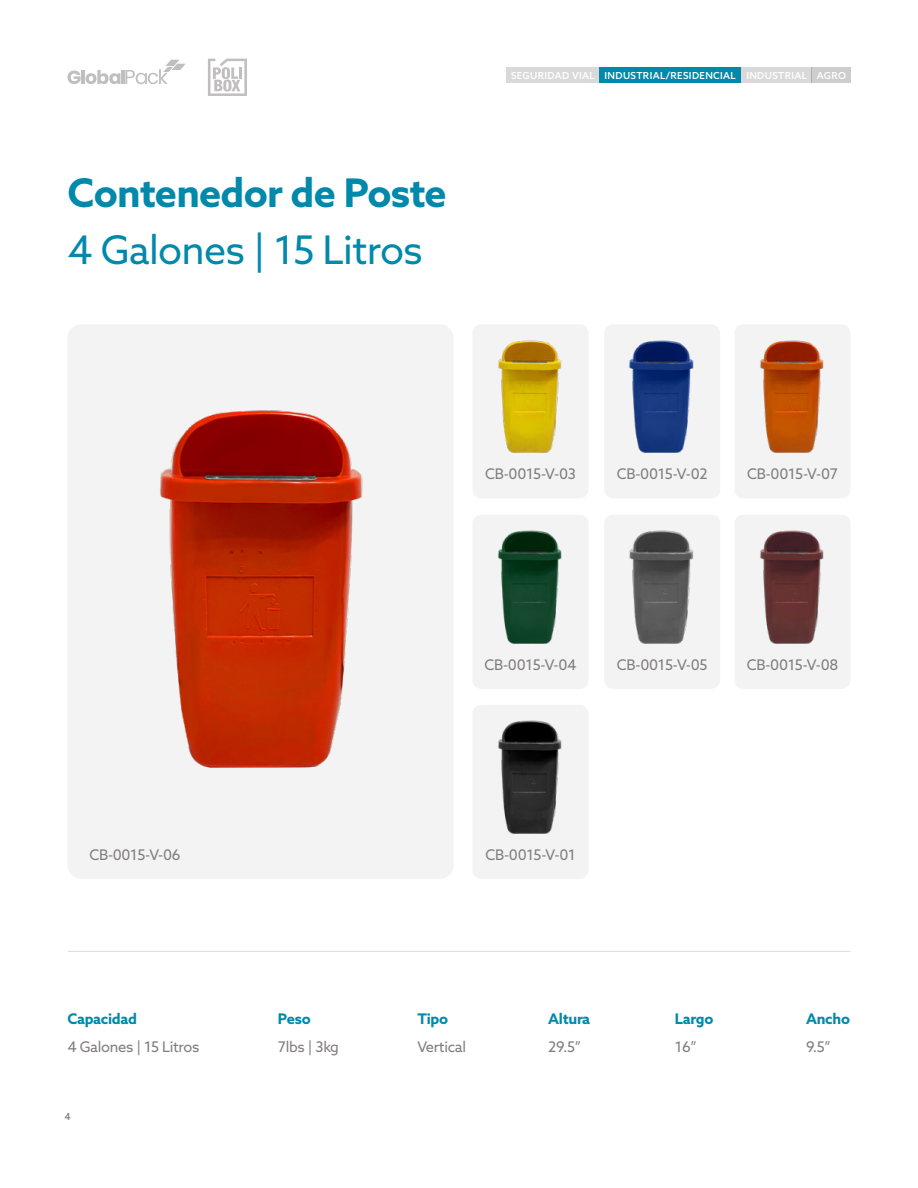
<style>
.page{position:relative;width:918px;height:1188px;background:#fff}
.page>*{position:absolute;margin:0;border:0;box-sizing:border-box;transform-origin:0 0}
.t1{font:700 39.45px "Azo Sans";letter-spacing:-.02em;color:#0089ab}
.t2{font:39.45px "Azo Sans";letter-spacing:-.02em;color:#0089ab}
.t3{font:14.7px "Azo Sans";letter-spacing:-.02em;color:#807d7c}
.t4{font:700 14.7px "Azo Sans";letter-spacing:-.02em;color:#0089ab}
.t5{font:500 9.75px "Azo Sans";letter-spacing:.04em;color:#fff}
.t6{font:500 9.75px "Azo Sans";color:#000}
</style>
<div class="page">
<div style="left:506px;top:68px;width:94px;height:15px;background:#d9d9d9"></div>
<div style="left:600px;top:68px;width:141px;height:15px;background:#0089ab"></div>
<div style="left:741px;top:68px;width:70px;height:15px;background:#d9d9d9"></div>
<div style="left:811px;top:68px;width:39px;height:15px;background:#cdcdcd"></div>
<svg style="left:68px;top:60px;width:118px;height:24px"></svg>
<svg style="left:208px;top:59px;width:39px;height:37px"></svg>
<div style="left:67px;top:324px;width:387px;height:555px;background:#f3f3f3;border-radius:14px"></div>
<div style="left:472px;top:324px;width:117px;height:174px;background:#f3f3f3;border-radius:9px"></div>
<div style="left:472px;top:515px;width:117px;height:174px;background:#f3f3f3;border-radius:9px"></div>
<div style="left:472px;top:705px;width:117px;height:174px;background:#f3f3f3;border-radius:9px"></div>
<div style="left:604px;top:324px;width:116px;height:174px;background:#f3f3f3;border-radius:9px"></div>
<div style="left:604px;top:515px;width:116px;height:174px;background:#f3f3f3;border-radius:9px"></div>
<div style="left:734px;top:324px;width:117px;height:174px;background:#f3f3f3;border-radius:9px"></div>
<div style="left:734px;top:515px;width:117px;height:174px;background:#f3f3f3;border-radius:9px"></div>
<img style="left:160px;top:410px;width:203px;height:358px">
<img style="left:498px;top:340px;width:64px;height:113px">
<img style="left:498px;top:530px;width:64px;height:114px">
<img style="left:498px;top:720px;width:64px;height:114px">
<img style="left:629px;top:340px;width:65px;height:113px">
<img style="left:629px;top:530px;width:65px;height:114px">
<img style="left:760px;top:340px;width:64px;height:113px">
<img style="left:760px;top:530px;width:64px;height:114px">
<hr style="left:67px;top:951px;width:783px;height:1px;background:#dcddde">
<h1 class="t1" style="left:68px;top:167px;width:381px">Contenedor de Poste</h1>
<h1 class="t2" style="left:68px;top:224px;width:357px">4 Galones | 15 Litros</h1>
<p class="t5" style="left:511px;top:69px;width:85px">SEGURIDAD VIAL</p>
<p class="t5" style="left:605px;top:69px;width:243px">INDUSTRIAL/RESIDENCIAL INDUSTRIAL AGRO</p>
<p class="t3" style="left:485px;top:464px;width:92px">CB-0015-V-03</p>
<p class="t3" style="left:617px;top:464px;width:92px">CB-0015-V-02</p>
<p class="t3" style="left:747px;top:464px;width:92px">CB-0015-V-07</p>
<p class="t3" style="left:484px;top:655px;width:94px">CB-0015-V-04</p>
<p class="t3" style="left:617px;top:655px;width:92px">CB-0015-V-05</p>
<p class="t3" style="left:747px;top:655px;width:93px">CB-0015-V-08</p>
<p class="t3" style="left:89px;top:845px;width:93px">CB-0015-V-06</p>
<p class="t3" style="left:485px;top:845px;width:92px">CB-0015-V-01</p>
<p class="t4" style="left:67px;top:1009px;width:71px">Capacidad</p>
<p class="t4" style="left:278px;top:1009px;width:34px">Peso</p>
<p class="t4" style="left:417px;top:1009px;width:32px">Tipo</p>
<p class="t4" style="left:548px;top:1009px;width:43px">Altura</p>
<p class="t4" style="left:675px;top:1009px;width:40px">Largo</p>
<p class="t4" style="left:806px;top:1009px;width:45px">Ancho</p>
<p class="t3" style="left:67px;top:1037px;width:134px">4 Galones | 15 Litros</p>
<p class="t3" style="left:278px;top:1037px;width:62px">7lbs | 3kg</p>
<p class="t3" style="left:417px;top:1037px;width:50px">Vertical</p>
<p class="t3" style="left:548px;top:1037px;width:34px">29.5”</p>
<p class="t3" style="left:675px;top:1037px;width:23px">16”</p>
<p class="t3" style="left:806px;top:1037px;width:26px">9.5”</p>
<p class="t6" style="left:64px;top:1111px;width:8px">4</p>
</div>
